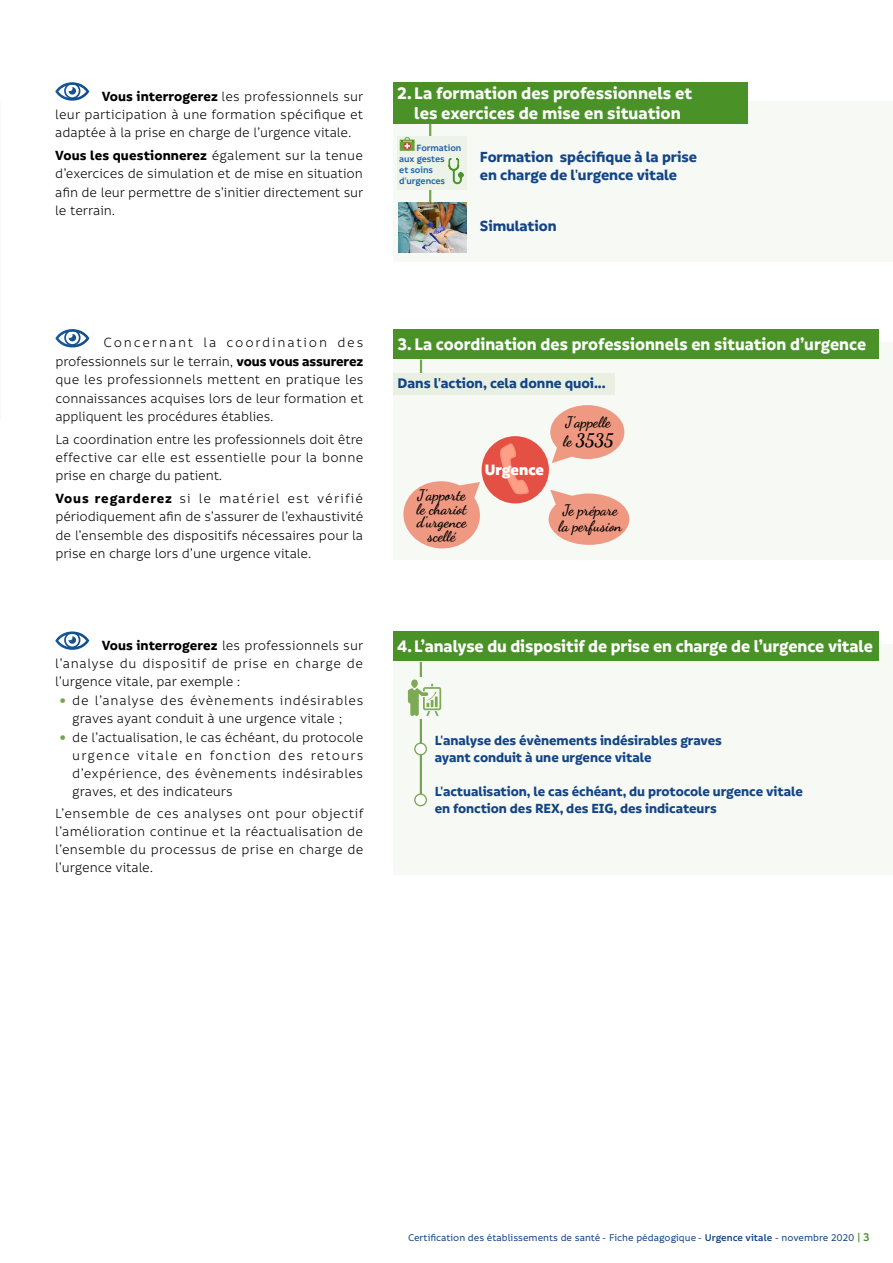
<style>
.page{position:relative;width:893px;height:1263px;background:#fff}
.page>*{position:absolute;margin:0;border:0;box-sizing:border-box;transform-origin:0 0}
.Titre_2ok{font:700 18px/20.2px "Informative";color:#fff;text-align:center}
.Dossier-Texte_couran{font:18px "Dancing Script";color:#000}
.Dossier-Texte_couran-2{font:900 16.2px "Informative";letter-spacing:-.005em;color:#fff}
.t1{font:700 15.75px/17.9px "Informative";letter-spacing:-.005em;color:#134485}
.Dossier-Texte_couran-3{font:15px/13.5px "Dancing Script";letter-spacing:-.005em;color:#000}
.t2{font:700 15px "Informative";letter-spacing:-.005em;color:#134485}
.Dossier-Texte_couran-4{font:14.4px/18.3px "Informative";letter-spacing:-.01em;color:#000;text-align:justify}
.Dossier-Texte_couran-5{font:14.4px/18px "Informative";letter-spacing:.03em;color:#000}
.t3{font:700 14.25px/16.5px "Informative";letter-spacing:-.005em;color:#134485}
.t4{font:500 10.5px "Informative";color:#134485}
.t5{font:600 9.75px "Informative";letter-spacing:-.01em;color:#1a5da7}
.s1{font-weight:700}
.s2{font-size:15px}
.s3{font-weight:600}
.s4{font-weight:600;font-size:12px;color:#4a9228}
</style>
<div class="page">
<svg style="left:55px;top:82px;width:34px;height:19px"></svg>
<div style="left:393px;top:101px;width:500px;height:160px;background:#f7f9f4"></div>
<div style="left:393px;top:342px;width:500px;height:218px;background:#f7f9f4"></div>
<div style="left:393px;top:644px;width:500px;height:230px;background:#f7f9f4"></div>
<div style="left:393px;top:82px;width:354px;height:42px;background:#4a9228"></div>
<div style="left:393px;top:329px;width:486px;height:30px;background:#4a9228"></div>
<div style="left:393px;top:631px;width:485px;height:30px;background:#4a9228"></div>
<hr style="left:429px;top:124px;width:2px;height:125px;background:#74a54c">
<img style="left:399px;top:202px;width:68px;height:51px">
<div style="left:398px;top:136px;width:69px;height:54px;background:#eef3e9"></div>
<svg style="left:400px;top:140px;width:15px;height:11px"></svg>
<svg style="left:400px;top:137px;width:15px;height:12px"></svg>
<svg style="left:448px;top:158px;width:16px;height:26px"></svg>
<hr style="left:420px;top:360px;width:2px;height:20px;background:#74a54c">
<hr style="left:420px;top:662px;width:2px;height:138px;background:#74a54c">
<div style="left:393px;top:373px;width:222px;height:21px;background:#e9f0e2"></div>
<div style="left:482px;top:436px;width:67px;height:67px;background:#e45043;border-radius:50%"></div>
<svg style="left:500px;top:443px;width:29px;height:51px"></svg>
<svg style="left:550px;top:405px;width:74px;height:58px"></svg>
<svg style="left:549px;top:490px;width:80px;height:55px"></svg>
<svg style="left:403px;top:481px;width:77px;height:68px"></svg>
<svg style="left:415px;top:743px;width:11px;height:12px"></svg>
<div style="left:414px;top:742px;width:13px;height:13px;border:1px solid #74a54c;border-radius:50%"></div>
<svg style="left:415px;top:794px;width:11px;height:12px"></svg>
<div style="left:414px;top:793px;width:13px;height:13px;border:1px solid #74a54c;border-radius:50%"></div>
<div style="left:401px;top:677px;width:40px;height:42px;background:#f7f9f4"></div>
<svg style="left:408px;top:679px;width:33px;height:37px"></svg>
<svg style="left:0;top:120px;width:90px;height:530px"></svg>
<p class="Dossier-Texte_couran-4" style="left:55px;top:87px;width:310px;text-indent:47px"><span class="s1">Vous interrogerez</span> les professionnels sur leur participation à une formation spécifique et adaptée à la prise en charge de l’urgence vitale.</p>
<p class="Dossier-Texte_couran-4" style="left:55px;top:147px;width:310px"><span class="s1">Vous les questionnerez</span> également sur la tenue d’exercices de simulation et de mise en situation afin de leur permettre de s’initier directement sur le terrain.</p>
<p class="Titre_2ok" style="left:397px;top:83px;width:297px">2. La formation des professionnels et les exercices de mise en situation</p>
<p class="t5" style="left:417px;top:142px;width:46px">Formation</p>
<p class="t5" style="left:399px;top:153px;width:47px">aux gestes</p>
<p class="t5" style="left:399px;top:164px;width:35px">et soins</p>
<p class="t5" style="left:399px;top:176px;width:47px">d'urgences</p>
<p class="t1" style="left:480px;top:148px;width:219px">Formation spécifique à la prise en charge de l'urgence vitale</p>
<p class="t1" style="left:480px;top:217px;width:78px">Simulation</p>
<p class="Dossier-Texte_couran-4" style="left:55px;top:334px;width:310px;text-indent:48px">Concernant la coordination des professionnels sur le terrain, <span class="s1">vous vous assurerez </span>que les professionnels mettent en pratique les connaissances acquises lors de leur formation et appliquent les procédures établies.</p>
<p class="Dossier-Texte_couran-4" style="left:55px;top:430px;width:309px">La coordination entre les professionnels doit être effective car elle est essentielle pour la bonne prise en charge du patient.</p>
<p class="Dossier-Texte_couran-4" style="left:55px;top:490px;width:310px"><span class="s1">Vous regarderez</span> si le matériel est vérifié périodiquement afin de s’assurer de l’exhaustivité de l’ensemble des dispositifs nécessaires pour la prise en charge lors d’une urgence vitale.</p>
<p class="Dossier-Texte_couran-4" style="left:55px;top:637px;width:310px;text-indent:47px"><span class="s1">Vous interrogerez</span> les professionnels sur l’analyse du dispositif de prise en charge de l’urgence vitale, par exemple :</p>
<p class="Dossier-Texte_couran-5" style="left:72px;top:692px;width:293px">de l’analyse des évènements indésirables graves ayant conduit à une urgence vitale ;</p>
<p class="Dossier-Texte_couran-4" style="left:72px;top:729px;width:293px">de l’actualisation, le cas échéant, du protocole urgence vitale en fonction des retours d’expérience, des évènements indésirables graves, et des indicateurs</p>
<p class="Dossier-Texte_couran-4" style="left:55px;top:805px;width:310px">L’ensemble de ces analyses ont pour objectif l’amélioration continue et la réactualisation de l’ensemble du processus de prise en charge de l’urgence vitale.</p>
<p class="Titre_2ok" style="left:397px;top:334px;width:471px">3. La coordination des professionnels en situation d’urgence</p>
<p class="t2" style="left:398px;top:375px;width:210px">Dans l'action, cela donne quoi...</p>
<p class="Dossier-Texte_couran-3" style="left:416px;top:487px;width:52px;text-align:center">J'apporte le chariot d'urgence scellé</p>
<p class="Dossier-Texte_couran-2" style="left:485px;top:460px;width:61px">Urgence</p>
<p class="Dossier-Texte_couran-3" style="left:566px;top:414px;width:47px">J'appelle</p>
<p class="Dossier-Texte_couran" style="left:563px;top:426px;width:52px"><span class="s2">le</span> 3535</p>
<p class="Dossier-Texte_couran-3" style="left:558px;top:500px;width:65px;line-height:16.5px">Je prépare la perfusion</p>
<p class="Titre_2ok" style="left:397px;top:637px;width:477px">4. L’analyse du dispositif de prise en charge de l’urgence vitale</p>
<p class="t3" style="left:435px;top:733px;width:289px">L'analyse des évènements indésirables graves</p>
<p class="t3" style="left:435px;top:749px;width:218px">ayant conduit à une urgence vitale</p>
<p class="t3" style="left:435px;top:784px;width:370px">L'actualisation, le cas échéant, du protocole urgence vitale en fonction des REX, des EIG, des indicateurs</p>
<p class="t4" style="left:408px;top:1232px;width:463px">Certification des établissements de santé - Fiche pédagogique - <span class="s3">Urgence vitale</span> - novembre 2020 <span class="s4">| 3</span></p>
</div>
